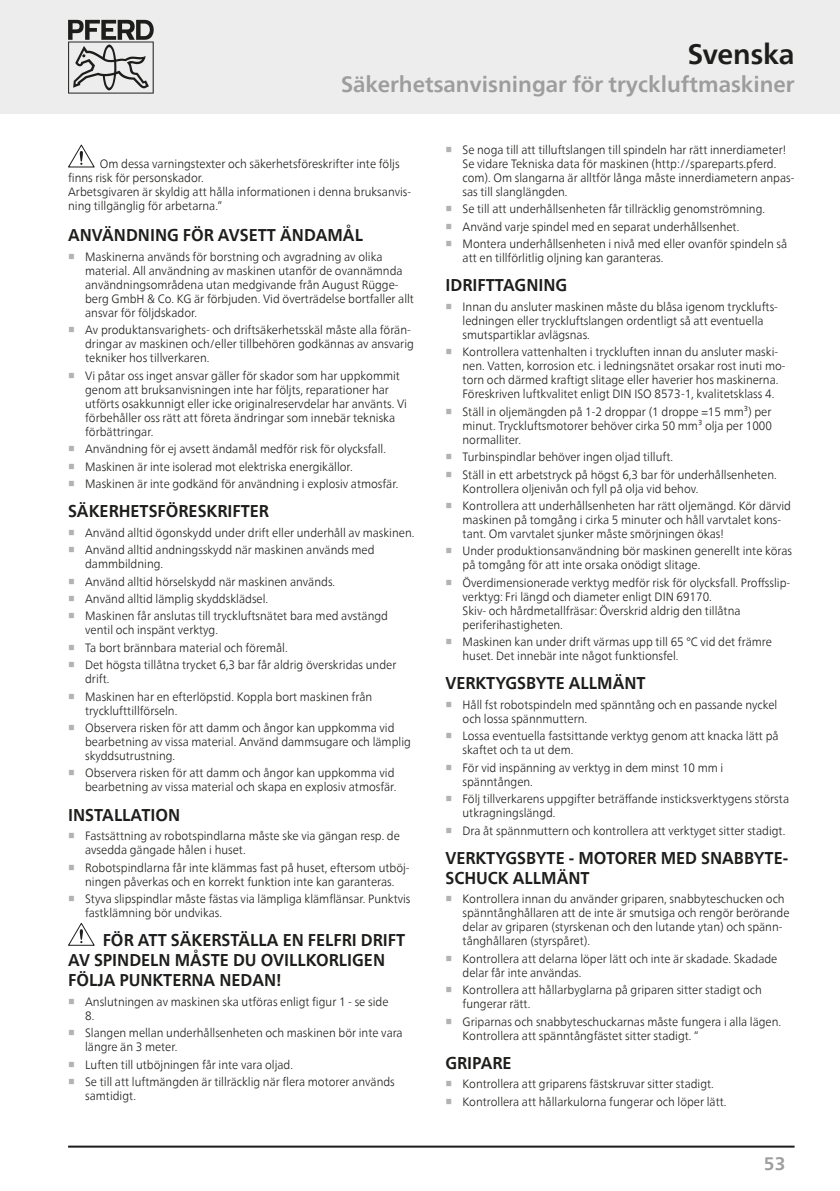
<style>
.page{position:relative;width:840px;height:1191px;background:#fff}
.page>*{position:absolute;margin:0;border:0;box-sizing:border-box;transform-origin:0 0}
.Headline{font:700 28px "Neue Frutiger World";letter-spacing:-.005em;color:#1d1d1b}
.Subhead_grau{font:700 22px "Neue Frutiger World";color:#9d9d9d}
.t1{font:700 18px "Neue Frutiger World";color:#9d9d9d}
.Copy_Head{font:700 17px/20px "Neue Frutiger World";color:#1d1d1b;scale:.95 1}
.Copy{font:300 12px/14px "Neue Frutiger World";color:#1d1d1b;scale:.95 1}
.s1{font-family:"Arial Unicode MS";font-weight:700;color:#b2b2b2}
</style>
<div class="page">
<div style="left:0;top:0;width:839px;height:113px;background:#ededed"></div>
<svg style="left:68px;top:145px;width:27px;height:22px"></svg>
<svg style="left:68px;top:923px;width:27px;height:22px"></svg>
<svg style="left:68px;top:20px;width:86px;height:74px"></svg>
<hr style="left:68px;top:1145px;width:726px;height:2px;background:#1d1d1b">
<p class="Headline" style="left:687px;top:29px;width:108px">Svenska</p>
<p class="Subhead_grau" style="left:341px;top:65px;width:455px">Säkerhetsanvisningar för tryckluftmaskiner</p>
<p class="Copy" style="left:68px;top:157px;width:362px;text-indent:32px">Om dessa varningstexter och säkerhetsföreskrifter inte följs finns risk för personskador.<br>Arbetsgivaren är skyldig att hålla informationen i denna bruksanvis&shy;ning tillgänglig för arbetarna.”</p>
<p class="Copy_Head" style="left:68px;top:225px;width:312px">ANVÄNDNING FÖR AVSETT ÄNDAMÅL</p>
<p class="Copy" style="left:85px;top:250px;width:347px;text-indent:-17px"><span class="s1">■</span> Maskinerna används för borstning och avgradning av olika material. All användning av maskinen utanför de ovannämnda användningsområdena utan medgivande från August Rügge&shy;berg GmbH &amp; Co. KG är förbjuden. Vid överträdelse bortfaller allt ansvar för följdskador.</p>
<p class="Copy" style="left:85px;top:323px;width:347px;text-indent:-17px"><span class="s1">■</span> Av produktansvarighets- och driftsäkerhetsskäl måste alla förän&shy;dringar av maskinen och/eller tillbehören godkännas av ansvarig tekniker hos tillverkaren.</p>
<p class="Copy" style="left:85px;top:369px;width:340px;text-indent:-17px"><span class="s1">■</span> Vi påtar oss inget ansvar gäller för skador som har uppkommit genom att bruksanvisningen inte har följts, reparationer har utförts osakkunnigt eller icke originalreservdelar har använts. Vi förbehåller oss rätt att företa ändringar som innebär tekniska förbättringar.</p>
<p class="Copy" style="left:68px;top:442px;width:336px"><span class="s1">■</span> Användning för ej avsett ändamål medför risk för olycksfall.</p>
<p class="Copy" style="left:68px;top:459px;width:301px"><span class="s1">■</span> Maskinen är inte isolerad mot elektriska energikällor.</p>
<p class="Copy" style="left:68px;top:477px;width:349px"><span class="s1">■</span> Maskinen är inte godkänd för användning i explosiv atmosfär.</p>
<p class="Copy_Head" style="left:68px;top:501px;width:213px">SÄKERHETSFÖRESKRIFTER</p>
<p class="Copy" style="left:68px;top:525px;width:366px"><span class="s1">■</span> Använd alltid ögonskydd under drift eller underhåll av maskinen.</p>
<p class="Copy" style="left:85px;top:543px;width:306px;text-indent:-17px"><span class="s1">■</span> Använd alltid andningsskydd när maskinen används med dammbildning.</p>
<p class="Copy" style="left:68px;top:574px;width:282px"><span class="s1">■</span> Använd alltid hörselskydd när maskinen används.</p>
<p class="Copy" style="left:68px;top:592px;width:212px"><span class="s1">■</span> Använd alltid lämplig skyddsklädsel.</p>
<p class="Copy" style="left:85px;top:609px;width:320px;text-indent:-17px"><span class="s1">■</span> Maskinen får anslutas till tryckluftsnätet bara med avstängd ventil och inspänt verktyg.</p>
<p class="Copy" style="left:68px;top:640px;width:232px"><span class="s1">■</span> Ta bort brännbara material och föremål.</p>
<p class="Copy" style="left:85px;top:658px;width:329px;text-indent:-17px"><span class="s1">■</span> Det högsta tillåtna trycket 6,3 bar får aldrig överskridas under drift.</p>
<p class="Copy" style="left:85px;top:689px;width:303px;text-indent:-17px"><span class="s1">■</span> Maskinen har en efterlöpstid. Koppla bort maskinen från trycklufttillförseln.</p>
<p class="Copy" style="left:85px;top:721px;width:344px;text-indent:-17px"><span class="s1">■</span> Observera risken för att damm och ångor kan uppkomma vid bearbetning av vissa material. Använd dammsugare och lämplig skyddsutrustning.</p>
<p class="Copy" style="left:68px;top:766px;width:347px;text-align:right"><span class="s1">■</span> Observera risken för att damm och ångor kan uppkomma vid bearbetning av vissa material och skapa en explosiv atmosfär.</p>
<p class="Copy_Head" style="left:68px;top:804px;width:120px">INSTALLATION</p>
<p class="Copy" style="left:85px;top:829px;width:333px;text-indent:-17px"><span class="s1">■</span> Fastsättning av robotspindlarna måste ske via gängan resp. de avsedda gängade hålen i huset.</p>
<p class="Copy" style="left:68px;top:860px;width:361px;text-align:center"><span class="s1">■</span> Robotspindlarna får inte klämmas fast på huset, eftersom utböj&shy;ningen påverkas och en korrekt funktion inte kan garanteras.</p>
<p class="Copy" style="left:85px;top:892px;width:344px;text-indent:-17px"><span class="s1">■</span> Styva slipspindlar måste fästas via lämpliga klämflänsar. Punktvis fastklämning bör undvikas.</p>
<p class="Copy_Head" style="left:68px;top:930px;width:356px;text-indent:35px">FÖR ATT SÄKERSTÄLLA EN FELFRI DRIFT<br>AV SPINDELN MÅSTE DU OVILLKORLIGEN<br>FÖLJA PUNKTERNA NEDAN!</p>
<p class="Copy" style="left:85px;top:994px;width:320px;text-indent:-17px"><span class="s1">■</span> Anslutningen av maskinen ska utföras enligt figur 1 - se side<br>8.</p>
<p class="Copy" style="left:85px;top:1026px;width:335px;text-indent:-17px"><span class="s1">■</span> Slangen mellan underhållsenheten och maskinen bör inte vara längre än 3 meter.</p>
<p class="Copy" style="left:68px;top:1057px;width:238px"><span class="s1">■</span> Luften till utböjningen får inte vara oljad.</p>
<p class="Copy" style="left:85px;top:1075px;width:327px;text-indent:-17px"><span class="s1">■</span> Se till att luftmängden är tillräcklig när flera motorer används samtidigt.</p>
<p class="Copy" style="left:462px;top:143px;width:351px;text-indent:-17px"><span class="s1">■</span> Se noga till att tilluftslangen till spindeln har rätt innerdiameter!<br>Se vidare Tekniska data för maskinen (http://spareparts.pferd. com). Om slangarna är alltför långa måste innerdiametern anpas&shy;sas till slanglängden.</p>
<p class="Copy" style="left:445px;top:202px;width:338px"><span class="s1">■</span> Se till att underhållsenheten får tillräcklig genomströmning.</p>
<p class="Copy" style="left:445px;top:220px;width:310px"><span class="s1">■</span> Använd varje spindel med en separat underhållsenhet.</p>
<p class="Copy" style="left:462px;top:237px;width:343px;text-indent:-17px"><span class="s1">■</span> Montera underhållsenheten i nivå med eller ovanför spindeln så att en tillförlitlig oljning kan garanteras.</p>
<p class="Copy_Head" style="left:445px;top:275px;width:130px">IDRIFTTAGNING</p>
<p class="Copy" style="left:462px;top:300px;width:333px;text-indent:-17px"><span class="s1">■</span> Innan du ansluter maskinen måste du blåsa igenom trycklufts&shy;ledningen eller tryckluftslangen ordentligt så att eventuella smutspartiklar avlägsnas.</p>
<p class="Copy" style="left:462px;top:345px;width:341px;text-indent:-17px"><span class="s1">■</span> Kontrollera vattenhalten i tryckluften innan du ansluter maski&shy;nen. Vatten, korrosion etc. i ledningsnätet orsakar rost inuti mo&shy;torn och därmed kraftigt slitage eller haverier hos maskinerna.<br>Föreskriven luftkvalitet enligt DIN ISO 8573-1, kvalitetsklass 4.</p>
<p class="Copy" style="left:462px;top:404px;width:327px;text-align:justify;text-indent:-17px"><span class="s1">■</span> Ställ in oljemängden på 1-2 droppar (1 droppe =15 mm³) per minut. Tryckluftsmotorer behöver cirka 50 mm³ olja per 1000 normalliter.</p>
<p class="Copy" style="left:445px;top:450px;width:241px"><span class="s1">■</span> Turbinspindlar behöver ingen oljad tilluft.</p>
<p class="Copy" style="left:462px;top:467px;width:332px;text-indent:-17px"><span class="s1">■</span> Ställ in ett arbetstryck på högst 6,3 bar för underhållsenheten.<br>Kontrollera oljenivån och fyll på olja vid behov.</p>
<p class="Copy" style="left:462px;top:499px;width:347px;text-indent:-17px"><span class="s1">■</span> Kontrollera att underhållsenheten har rätt oljemängd. Kör därvid maskinen på tomgång i cirka 5 minuter och håll varvtalet kons&shy;tant. Om varvtalet sjunker måste smörjningen ökas!</p>
<p class="Copy" style="left:462px;top:544px;width:348px;text-indent:-17px"><span class="s1">■</span> Under produktionsanvändning bör maskinen generellt inte köras på tomgång för att inte orsaka onödigt slitage.</p>
<p class="Copy" style="left:462px;top:575px;width:346px;text-indent:-17px"><span class="s1">■</span> Överdimensionerade verktyg medför risk för olycksfall. Proffsslip&shy;verktyg: Fri längd och diameter enligt DIN 69170.<br>Skiv- och hårdmetallfräsar: Överskrid aldrig den tillåtna periferihastigheten.</p>
<p class="Copy" style="left:462px;top:635px;width:327px;text-indent:-17px"><span class="s1">■</span> Maskinen kan under drift värmas upp till 65 °C vid det främre huset. Det innebär inte något funktionsfel.</p>
<p class="Copy_Head" style="left:445px;top:673px;width:212px">VERKTYGSBYTE ALLMÄNT</p>
<p class="Copy" style="left:462px;top:698px;width:332px;text-indent:-17px"><span class="s1">■</span> Håll fst robotspindeln med spänntång och en passande nyckel och lossa spännmuttern.</p>
<p class="Copy" style="left:462px;top:729px;width:334px;text-indent:-17px"><span class="s1">■</span> Lossa eventuella fastsittande verktyg genom att knacka lätt på skaftet och ta ut dem.</p>
<p class="Copy" style="left:462px;top:760px;width:276px;text-indent:-17px"><span class="s1">■</span> För vid inspänning av verktyg in dem minst 10 mm i spänntången.</p>
<p class="Copy" style="left:462px;top:792px;width:345px;text-indent:-17px"><span class="s1">■</span> Följ tillverkarens uppgifter beträffande insticksverktygens största utkragningslängd.</p>
<p class="Copy" style="left:445px;top:823px;width:359px"><span class="s1">■</span> Dra åt spännmuttern och kontrollera att verktyget sitter stadigt.</p>
<p class="Copy_Head" style="left:445px;top:847px;width:362px">VERKTYGSBYTE - MOTORER MED SNABBYTE-<br>SCHUCK ALLMÄNT</p>
<p class="Copy" style="left:462px;top:892px;width:345px;text-indent:-17px"><span class="s1">■</span> Kontrollera innan du använder griparen, snabbyteschucken och spänntånghållaren att de inte är smutsiga och rengör berörande delar av griparen (styrskenan och den lutande ytan) och spänn&shy;tånghållaren (styrspåret).</p>
<p class="Copy" style="left:462px;top:951px;width:333px;text-indent:-17px"><span class="s1">■</span> Kontrollera att delarna löper lätt och inte är skadade. Skadade delar får inte användas.</p>
<p class="Copy" style="left:462px;top:983px;width:316px;text-indent:-17px"><span class="s1">■</span> Kontrollera att hållarbyglarna på griparen sitter stadigt och fungerar rätt.</p>
<p class="Copy" style="left:462px;top:1014px;width:337px;text-indent:-17px"><span class="s1">■</span> Griparnas och snabbyteschuckarnas måste fungera i alla lägen.<br>Kontrollera att spänntångfästet sitter stadigt. “</p>
<p class="Copy_Head" style="left:445px;top:1052px;width:71px">GRIPARE</p>
<p class="Copy" style="left:445px;top:1077px;width:284px"><span class="s1">■</span> Kontrollera att griparens fästskruvar sitter stadigt.</p>
<p class="Copy" style="left:445px;top:1094px;width:297px"><span class="s1">■</span> Kontrollera att hållarkulorna fungerar och löper lätt.</p>
<h3 class="t1" style="left:763px;top:1147px;width:23px">53</h3>
</div>
